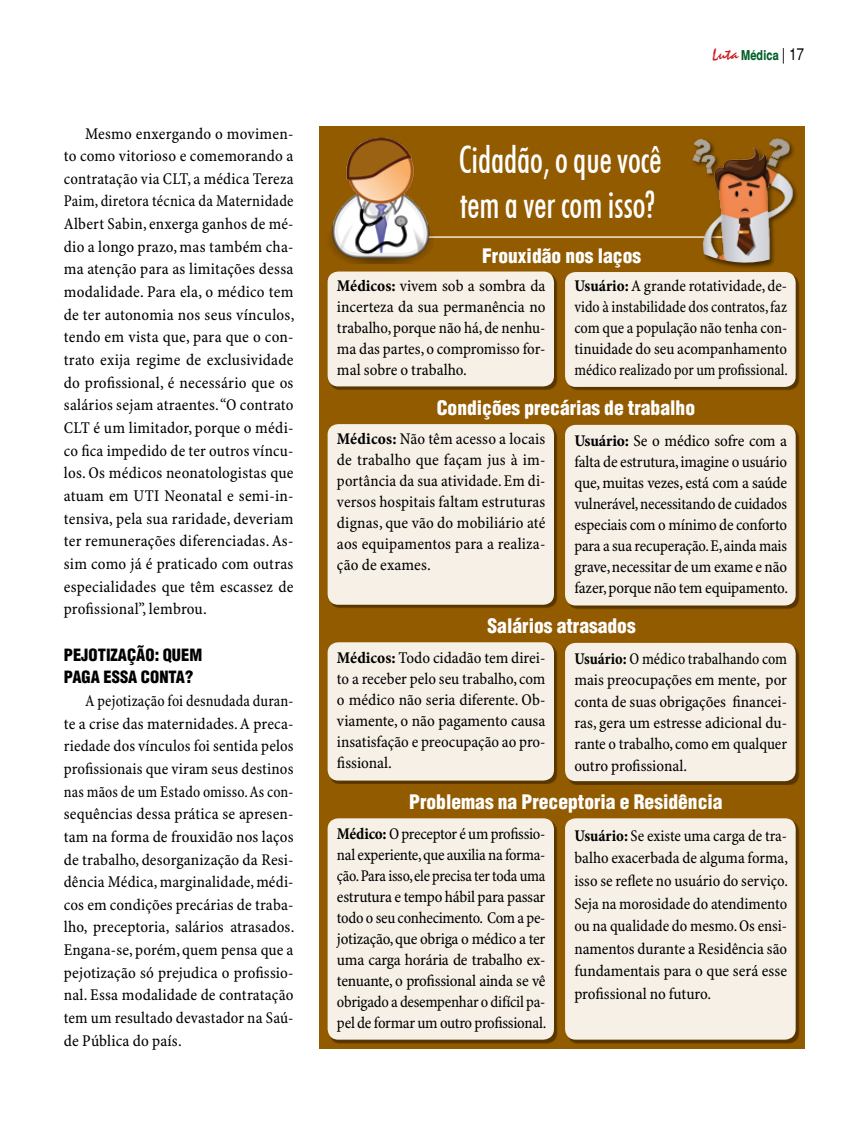
<style>
.page{position:relative;width:868px;height:1127px;background:#fff}
.page>*{position:absolute;margin:0;border:0;box-sizing:border-box;transform-origin:0 0}
.t1{font:500 condensed 37.5px/45px "Futura BT";color:#fff;scale:.89 1}
.t2{font:19.5px "Switzerland Cond Black Plain";color:#fff}
.t3{font:16.5px/21px "Minion Pro Cn Capt";color:#000;text-align:justify}
.t4{font:16.5px/22.6px "Minion Pro Cn Capt";color:#000;text-align:justify;scale:.93 1}
.t5{font:16.5px/22.6px "Minion Pro Cn Capt";color:#000;text-align:justify;scale:.96 1}
.t6{font:16.5px/21px "Minion Pro Cn Capt";color:#000;text-align:justify;scale:.94 1}
.t7{font:16.5px/22.5px "Switzerland Cond Black Plain";color:#000}
.t8{font:700 13.5px "Switzerland Narrow";color:#005e27}
.s1{font-family:"Staccato 222 BT";font-weight:400;font-size:16.5px;color:#cd171a}
.s2{font-family:"Switzerland Narrow Plain";font-weight:400;font-size:16.5px;color:#000}
.s3{font-family:"Minion Pro Bold Cn Capt"}
</style>
<div class="page">
<div style="left:319px;top:126px;width:485px;height:923px;background:#935b00"></div>
<div style="left:567px;top:274px;width:232px;height:117px;background:#000;opacity:.4"></div>
<div style="left:565px;top:272px;width:230px;height:115px;background:#f7f0e7;border-radius:11px"></div>
<div style="left:329px;top:274px;width:228px;height:116px;background:#000;opacity:.4"></div>
<div style="left:327px;top:271px;width:227px;height:115px;background:#f7f0e7;border-radius:11px"></div>
<div style="left:567px;top:427px;width:232px;height:182px;background:#000;opacity:.4"></div>
<div style="left:565px;top:425px;width:230px;height:180px;background:#f7f0e7;border-radius:11px"></div>
<div style="left:329px;top:426px;width:228px;height:183px;background:#000;opacity:.4"></div>
<div style="left:327px;top:424px;width:227px;height:181px;background:#f7f0e7;border-radius:11px"></div>
<div style="left:567px;top:645px;width:232px;height:140px;background:#000;opacity:.4"></div>
<div style="left:565px;top:643px;width:230px;height:138px;background:#f7f0e7;border-radius:11px"></div>
<div style="left:329px;top:644px;width:228px;height:140px;background:#000;opacity:.4"></div>
<div style="left:327px;top:642px;width:227px;height:138px;background:#f7f0e7;border-radius:11px"></div>
<div style="left:567px;top:820px;width:232px;height:223px;background:#000;opacity:.4"></div>
<div style="left:565px;top:818px;width:230px;height:221px;background:#f7f0e7;border-radius:11px"></div>
<div style="left:329px;top:820px;width:228px;height:223px;background:#000;opacity:.4"></div>
<div style="left:327px;top:818px;width:227px;height:221px;background:#f7f0e7;border-radius:11px"></div>
<hr style="left:349px;top:236px;width:387px;height:2px;background:#f1e7d9">
<img style="left:329px;top:137px;width:104px;height:126px">
<div style="left:691px;top:137px;width:108px;height:133px;background:#000;opacity:.58"></div>
<img style="left:690px;top:137px;width:109px;height:127px">
<p class="t3" style="left:64px;top:123px;width:232px;line-height:22.6px;text-indent:21px">Mesmo enxergando o movimen&shy;to como vitorioso e comemorando a contratação via CLT, a médica Tereza Paim, diretora técnica da Maternidade Albert Sabin, enxerga ganhos de mé&shy;dio a longo prazo, mas também cha&shy;ma atenção para as limitações dessa modalidade. Para ela, o médico tem de ter autonomia nos seus vínculos, tendo em vista que, para que o con&shy;trato exija regime de exclusividade do profissional, é necessário que os salários sejam atraentes. “O contrato CLT é um limitador, porque o médi&shy;co fica impedido de ter outros víncu&shy;los. Os médicos neonatologistas que atuam em UTI Neonatal e semi-in&shy;tensiva, pela sua raridade, deveriam ter remunerações diferenciadas. As&shy;sim como já é praticado com outras especialidades que têm escassez de profissional”, lembrou.</p>
<p class="t7" style="left:64px;top:643px;width:140px">PEJOTIZAÇÃO: QUEM<br>PAGA ESSA CONTA?</p>
<p class="t4" style="left:64px;top:690px;width:249px;text-indent:21px">A pejotização foi desnudada duran&shy;te a crise das maternidades. A preca&shy;riedade dos vínculos foi sentida pelos profissionais que viram seus destinos nas mãos de um Estado omisso. As con&shy;sequências dessa prática se apresen&shy;tam na forma de frouxidão nos laços de trabalho, desorganização da Resi&shy;dência Médica, marginalidade, médi&shy;cos em condições precárias de traba&shy;lho, preceptoria, salários atrasados.<br>Engana-se, porém, quem pensa que a pejotização só prejudica o profissio&shy;nal. Essa modalidade de contratação tem um resultado devastador na Saú&shy;de Pública do país.</p>
<h1 class="t1" style="left:458px;top:137px;width:229px">Cidadão, o que você tem a ver com isso?</h1>
<p class="t8" style="left:711px;top:47px;width:94px"><span class="s1">Luta</span> Médica <span class="s2">| 17</span></p>
<p class="t2" style="left:482px;top:243px;width:160px">Frouxidão nos laços</p>
<p class="t3" style="left:337px;top:276px;width:210px"><span class="s3">Médicos:</span> vivem sob a sombra da incerteza da sua permanência no trabalho, porque não há, de nenhu&shy;ma das partes, o compromisso for&shy;mal sobre o trabalho.</p>
<p class="t3" style="left:574px;top:276px;width:215px"><span class="s3">Usuário:</span> A grande rotatividade, de&shy;vido à instabilidade dos contratos, faz com que a população não tenha con&shy;tinuidade do seu acompanhamento médico realizado por um profissional.</p>
<p class="t2" style="left:436px;top:395px;width:260px">Condições precárias de trabalho</p>
<p class="t3" style="left:337px;top:429px;width:210px"><span class="s3">Médicos:</span> Não têm acesso a locais de trabalho que façam jus à im&shy;portância da sua atividade. Em di&shy;versos hospitais faltam estruturas dignas, que vão do mobiliário até aos equipamentos para a realiza&shy;ção de exames.</p>
<p class="t3" style="left:574px;top:431px;width:215px"><span class="s3">Usuário:</span> Se o médico sofre com a falta de estrutura, imagine o usuário que, muitas vezes, está com a saúde vulnerável, necessitando de cuidados especiais com o mínimo de conforto para a sua recuperação. E, ainda mais grave, necessitar de um exame e não fazer, porque não tem equipamento.</p>
<p class="t2" style="left:487px;top:614px;width:150px">Salários atrasados</p>
<p class="t3" style="left:337px;top:647px;width:210px"><span class="s3">Médicos:</span> Todo cidadão tem direi&shy;to a receber pelo seu trabalho, com o médico não seria diferente. Ob&shy;viamente, o não pagamento causa insatisfação e preocupação ao pro&shy;fissional.</p>
<p class="t6" style="left:574px;top:649px;width:228px"><span class="s3">Usuário:</span> O médico trabalhando com mais preocupações em mente, por conta de suas obrigações financei&shy;ras, gera um estresse adicional du&shy;rante o trabalho, como em qualquer</p>
<p class="t3" style="left:574px;top:756px;width:114px">outro profissional.</p>
<p class="t2" style="left:409px;top:789px;width:315px">Problemas na Preceptoria e Residência</p>
<p class="t3" style="left:337px;top:823px;width:211px"><span class="s3">Médico:</span> O preceptor é um profissio&shy;nal experiente, que auxilia na forma&shy;ção. Para isso, ele precisa ter toda uma estrutura e tempo hábil para passar todo o seu conhecimento. Com a pe&shy;jotização, que obriga o médico a ter uma carga horária de trabalho ex&shy;tenuante, o profissional ainda se vê obrigado a desempenhar o difícil pa&shy;pel de formar um outro profissional.</p>
<p class="t5" style="left:574px;top:825px;width:224px"><span class="s3">Usuário:</span> Se existe uma carga de tra&shy;balho exacerbada de alguma forma, isso se reflete no usuário do serviço.<br>Seja na morosidade do atendimento ou na qualidade do mesmo. Os ensi&shy;namentos durante a Residência são fundamentais para o que será esse profissional no futuro.</p>
</div>
